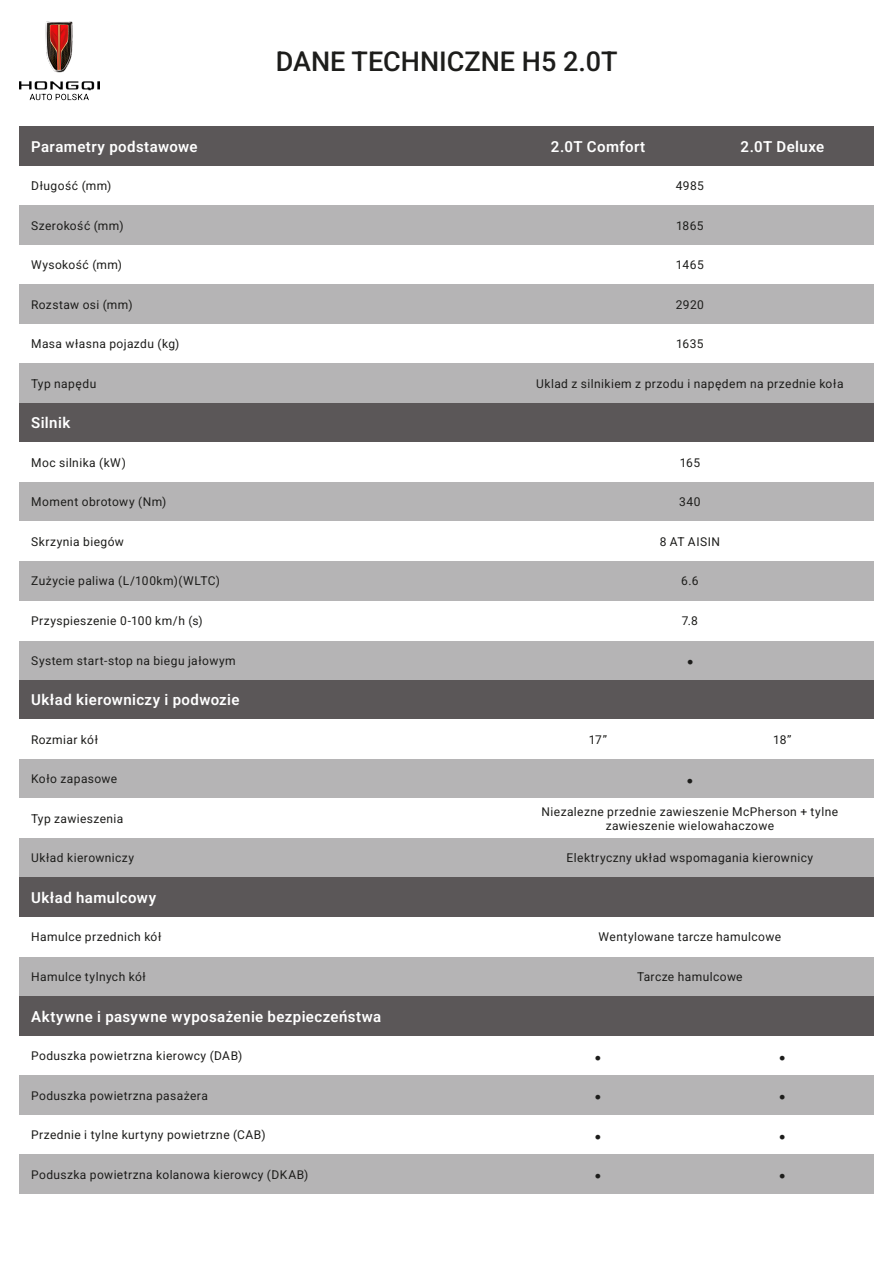
<style>
.page{position:relative;width:893px;height:1263px;background:#fff}
.page>*{position:absolute;margin:0;border:0;box-sizing:border-box;transform-origin:0 0}
.t1{font:500 27px "Roboto";color:#1d1d1b}
.t2{font:22.5px "Myriad Pro";color:#1d1d1b}
.t3{font:600 15px "Roboto";letter-spacing:.025em;color:#fff}
.t4{font:12px/14.4px "Roboto";letter-spacing:.035em;color:#1d1d1b;text-align:center}
</style>
<div class="page">
<div style="left:19px;top:640px;width:855px;height:40px;background:#b5b4b5"></div>
<img style="left:19px;top:22px;width:81px;height:69px">
<svg style="left:30px;top:94px;width:59px;height:6px"></svg>
<div style="left:19px;top:126px;width:855px;height:40px;background:#5b5758"></div>
<div style="left:19px;top:205px;width:855px;height:40px;background:#b5b4b5"></div>
<div style="left:19px;top:284px;width:855px;height:40px;background:#b5b4b5"></div>
<div style="left:19px;top:363px;width:855px;height:40px;background:#b5b4b5"></div>
<div style="left:19px;top:403px;width:855px;height:40px;background:#5b5758"></div>
<div style="left:19px;top:442px;width:855px;height:40px;background:#fff"></div>
<div style="left:19px;top:482px;width:855px;height:40px;background:#b5b4b5"></div>
<div style="left:19px;top:561px;width:855px;height:40px;background:#b5b4b5"></div>
<div style="left:19px;top:680px;width:855px;height:39px;background:#5b5758"></div>
<div style="left:19px;top:759px;width:855px;height:39px;background:#b5b4b5"></div>
<div style="left:19px;top:838px;width:855px;height:40px;background:#b5b4b5"></div>
<div style="left:19px;top:878px;width:855px;height:39px;background:#5b5758"></div>
<div style="left:19px;top:957px;width:855px;height:39px;background:#b5b4b5"></div>
<div style="left:19px;top:996px;width:855px;height:40px;background:#5b5758"></div>
<div style="left:19px;top:1075px;width:855px;height:40px;background:#b5b4b5"></div>
<div style="left:19px;top:1154px;width:855px;height:40px;background:#b5b4b5"></div>
<p class="t3" style="left:31px;top:136px;width:168px">Parametry podstawowe</p>
<p class="t4" style="left:31px;top:178px;width:82px">Długość (mm)</p>
<h1 class="t1" style="left:276px;top:42px;width:343px">DANE TECHNICZNE H5 2.0T</h1>
<p class="t3" style="left:551px;top:136px;width:96px">2.0T Comfort</p>
<p class="t3" style="left:740px;top:136px;width:85px">2.0T Deluxe</p>
<p class="t4" style="left:676px;top:178px;width:30px">4985</p>
<p class="t4" style="left:31px;top:218px;width:94px">Szerokość (mm)</p>
<p class="t4" style="left:676px;top:218px;width:29px">1865</p>
<p class="t4" style="left:31px;top:257px;width:92px">Wysokość (mm)</p>
<p class="t4" style="left:676px;top:257px;width:29px">1465</p>
<p class="t4" style="left:31px;top:297px;width:103px">Rozstaw osi (mm)</p>
<p class="t4" style="left:676px;top:297px;width:30px">2920</p>
<p class="t4" style="left:31px;top:336px;width:150px">Masa własna pojazdu (kg)</p>
<p class="t4" style="left:676px;top:336px;width:29px">1635</p>
<p class="t4" style="left:31px;top:376px;width:67px">Typ napędu</p>
<p class="t4" style="left:536px;top:376px;width:309px">Uklad z silnikiem z przodu i napędem na przednie koła</p>
<p class="t3" style="left:31px;top:413px;width:41px">Silnik</p>
<p class="t4" style="left:31px;top:455px;width:96px">Moc silnika (kW)</p>
<p class="t4" style="left:31px;top:494px;width:137px">Moment obrotowy (Nm)</p>
<p class="t4" style="left:31px;top:534px;width:94px">Skrzynia biegów</p>
<p class="t4" style="left:31px;top:573px;width:190px">Zużycie paliwa (L/100km)(WLTC)</p>
<p class="t4" style="left:31px;top:613px;width:173px">Przyspieszenie 0-100 km/h (s)</p>
<p class="t4" style="left:31px;top:653px;width:206px">System start-stop na biegu jałowym</p>
<p class="t3" style="left:31px;top:689px;width:210px">Układ kierowniczy i podwozie</p>
<p class="t4" style="left:31px;top:732px;width:68px">Rozmiar kół</p>
<p class="t4" style="left:31px;top:771px;width:88px">Koło zapasowe</p>
<p class="t4" style="left:31px;top:811px;width:94px">Typ zawieszenia</p>
<p class="t4" style="left:31px;top:850px;width:105px">Układ kierowniczy</p>
<p class="t3" style="left:31px;top:887px;width:127px">Układ hamulcowy</p>
<p class="t4" style="left:31px;top:929px;width:132px">Hamulce przednich kół</p>
<p class="t4" style="left:31px;top:969px;width:116px">Hamulce tylnych kół</p>
<p class="t3" style="left:31px;top:1006px;width:352px">Aktywne i pasywne wyposażenie bezpieczeństwa</p>
<p class="t4" style="left:31px;top:1048px;width:213px">Poduszka powietrzna kierowcy (DAB)</p>
<p class="t4" style="left:31px;top:1088px;width:178px">Poduszka powietrzna pasażera</p>
<p class="t4" style="left:31px;top:1127px;width:236px">Przednie i tylne kurtyny powietrzne (CAB)</p>
<p class="t4" style="left:680px;top:455px;width:22px">165</p>
<p class="t4" style="left:679px;top:494px;width:23px">340</p>
<p class="t4" style="left:660px;top:534px;width:62px">8 AT AISIN</p>
<p class="t4" style="left:681px;top:574px;width:19px">6.6</p>
<p class="t4" style="left:682px;top:613px;width:18px">7.8</p>
<h2 class="t2" style="left:687px;top:647px;width:8px">•</h2>
<p class="t4" style="left:589px;top:732px;width:20px">17”</p>
<p class="t4" style="left:773px;top:732px;width:20px">18”</p>
<h2 class="t2" style="left:687px;top:765px;width:8px">•</h2>
<p class="t4" style="left:542px;top:804px;width:298px">Niezalezne przednie zawieszenie McPherson + tylne zawieszenie wielowahaczowe</p>
<p class="t4" style="left:567px;top:850px;width:248px">Elektryczny układ wspomagania kierownicy</p>
<p class="t4" style="left:599px;top:929px;width:184px">Wentylowane tarcze hamulcowe</p>
<p class="t4" style="left:637px;top:969px;width:107px">Tarcze hamulcowe</p>
<h2 class="t2" style="left:595px;top:1042px;width:8px">•</h2>
<h2 class="t2" style="left:779px;top:1042px;width:8px">•</h2>
<h2 class="t2" style="left:595px;top:1082px;width:8px">•</h2>
<h2 class="t2" style="left:779px;top:1082px;width:8px">•</h2>
<h2 class="t2" style="left:595px;top:1121px;width:8px">•</h2>
<h2 class="t2" style="left:779px;top:1121px;width:8px">•</h2>
<p class="t4" style="left:31px;top:1167px;width:279px">Poduszka powietrzna kolanowa kierowcy (DKAB)</p>
<h2 class="t2" style="left:595px;top:1161px;width:8px">•</h2>
<h2 class="t2" style="left:779px;top:1161px;width:8px">•</h2>
</div>
